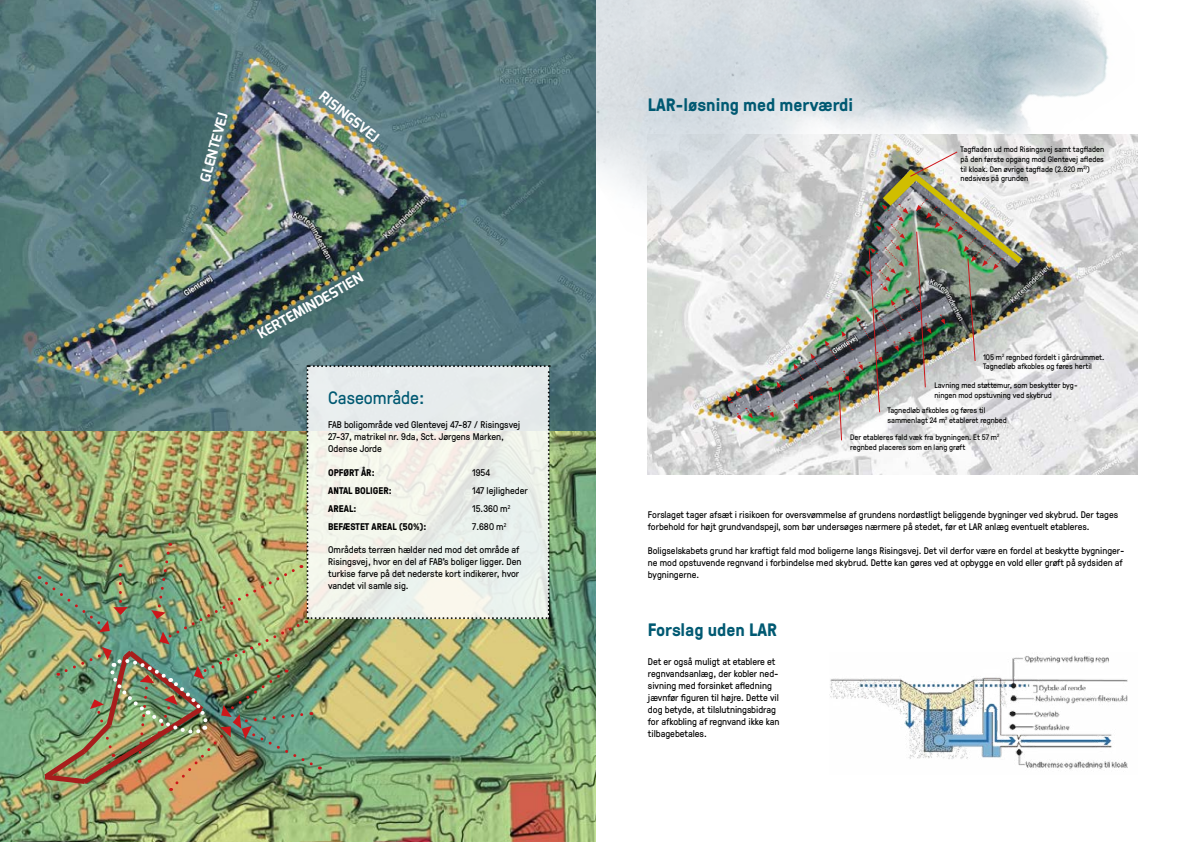
<style>
.page{position:relative;width:1191px;height:842px;background:#fff}
.page>*{position:absolute;margin:0;border:0;box-sizing:border-box;transform-origin:0 0}
.t1{font:700 18px "GT Pressura";color:#005972}
.t2{font:18px "GT Pressura";color:#005972}
.t3{font:700 13.9px "Exo";color:#fff}
.t4{font:9.7px/12px "GT Pressura";color:#000}
.t5{font:700 9.7px "GT Pressura";color:#000}
.t6{font:9.6px/12px "GT Pressura";color:#000}
.t7{font:8px/9.6px "GT Pressura";color:#000}
</style>
<div class="page">
<img style="left:648px;top:135px;width:489px;height:340px">
<svg style="left:776px;top:382px;width:6px;height:10px"></svg>
<svg style="left:727px;top:385px;width:34px;height:36px"></svg>
<svg style="left:767px;top:406px;width:7px;height:12px"></svg>
<img style="left:595px;top:0;width:530px;height:265px">
<img style="left:793px;top:151px;width:228px;height:290px">
<img style="left:0;top:0;width:595px;height:842px">
<img style="left:0;top:365px;width:550px;height:426px">
<img style="left:829px;top:653px;width:299px;height:117px">
<h2 class="t3" style="left:196px;top:179px;width:73px;rotate:-75deg">GLENTEVEJ</h2>
<h2 class="t3" style="left:326px;top:88px;width:73px;rotate:38deg">RISINGSVEJ</h2>
<h2 class="t3" style="left:254px;top:327px;width:120px;rotate:-30deg">KERTEMINDESTIEN</h2>
<h1 class="t2" style="left:328px;top:385px;width:98px">Caseområde:</h1>
<p class="t4" style="left:328px;top:418px;width:194px">FAB boligområde ved Glentevej 47-87 / Risingsvej<br>27-37, matrikel nr. 9da, Sct. Jørgens Marken,<br>Odense Jorde</p>
<p class="t5" style="left:328px;top:466px;width:48px">OPFØRT ÅR:</p>
<p class="t4" style="left:472px;top:466px;width:19px">1954</p>
<p class="t5" style="left:328px;top:484px;width:65px">ANTAL BOLIGER:</p>
<p class="t4" style="left:472px;top:484px;width:57px">147 lejligheder</p>
<p class="t5" style="left:328px;top:502px;width:30px">AREAL:</p>
<p class="t4" style="left:472px;top:502px;width:40px">15.360 m<sup>2</sup></p>
<p class="t5" style="left:328px;top:520px;width:100px">BEFÆSTET AREAL (50%):</p>
<p class="t4" style="left:472px;top:520px;width:36px">7.680 m<sup>2</sup></p>
<p class="t4" style="left:328px;top:543px;width:195px">Områdets terræn hælder ned mod det område af Risingsvej, hvor en del af FAB’s boliger ligger. Den turkise farve på det nederste kort indikerer, hvor vandet vil samle sig.</p>
<h1 class="t1" style="left:648px;top:92px;width:207px">LAR-løsning med merværdi</h1>
<p class="t7" style="left:960px;top:144px;width:145px">Tagfladen ud mod Risingsvej samt tagfladen på den første opgang mod Glentevej afledes til kloak. Den øvrige tagflade (2.920 m<sup>2)</sup>) nedsives på grunden</p>
<p class="t7" style="left:983px;top:352px;width:123px">105 m<sup>2</sup> regnbed fordelt i gårdrummet.<br>Tagnedløb afkobles og føres hertil</p>
<p class="t7" style="left:887px;top:405px;width:121px">Tagnedløb afkobles og føres til sammenlagt 24 m<sup>2</sup> etableret regnbed</p>
<p class="t7" style="left:934px;top:380px;width:145px">Lavning med støttemur, som beskytter byg&shy;ningen mod opstuvning ved skybrud</p>
<p class="t7" style="left:850px;top:432px;width:150px">Der etableres fald væk fra bygningen. Et 57 m<sup>2 </sup>regnbed placeres som en lang grøft</p>
<p class="t6" style="left:648px;top:508px;width:472px">Forslaget tager afsæt i risikoen for oversvømmelse af grundens nordøstligt beliggende bygninger ved skybrud. Der tages forbehold for højt grundvandspejl, som bør undersøges nærmere på stedet, før et LAR anlæg eventuelt etableres.</p>
<p class="t6" style="left:648px;top:544px;width:478px">Boligselskabets grund har kraftigt fald mod boligerne langs Risingsvej. Det vil derfor være en fordel at beskytte bygninger&shy;ne mod opstuvende regnvand i forbindelse med skybrud. Dette kan gøres ved at opbygge en vold eller grøft på sydsiden af bygningerne.</p>
<h1 class="t1" style="left:648px;top:616px;width:131px">Forslag uden LAR</h1>
<p class="t4" style="left:648px;top:655px;width:133px">Det er også muligt at etablere et regnvandsanlæg, der kobler ned&shy;sivning med forsinket afledning jævnfør figuren til højre. Dette vil dog betyde, at tilslutningsbidrag for afkobling af regnvand ikke kan tilbagebetales.</p>
</div>
